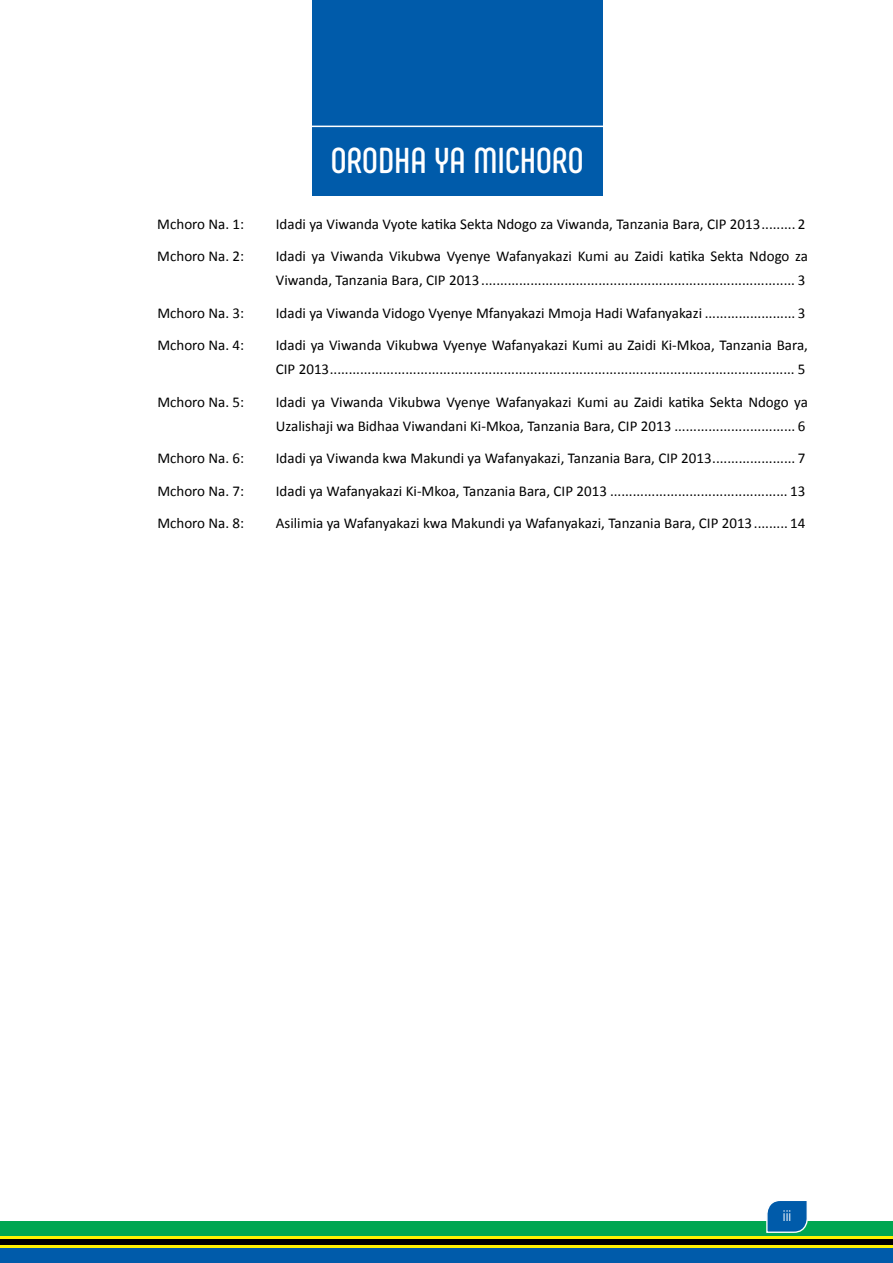
<style>
.page{position:relative;width:893px;height:1263px;background:#fff}
.page>*{position:absolute;margin:0;border:0;box-sizing:border-box;transform-origin:0 0}
.t1{font:700 36px "Phenomena";color:#fff}
.t2{font:15px/24px "Calibri";color:#000}
.t3{font:300 15px "Helvetica Neue";color:#fff}
</style>
<div class="page">
<div style="left:0;top:1221px;width:893px;height:15px;background:#00a651"></div>
<div style="left:0;top:1239px;width:893px;height:6px;background:#000"></div>
<div style="left:0;top:1248px;width:893px;height:15px;background:#005baa"></div>
<hr style="left:0;top:1236px;width:893px;height:3px;background:#fff200">
<hr style="left:0;top:1245px;width:893px;height:3px;background:#fff200">
<svg style="left:766px;top:1201px;width:42px;height:32px"></svg>
<div style="left:312px;top:0;width:290px;height:196px;background:#005baa"></div>
<hr style="left:301px;top:126px;width:314px;height:1px;background:#fff">
<h1 class="t1" style="left:331px;top:138px;width:254px">ORODHA YA MICHORO</h1>
<p class="t2" style="left:157px;top:212px;width:88px">Mchoro Na. 1:</p>
<p class="t2" style="left:276px;top:212px;width:531px">Idadi ya Viwanda Vyote katika Sekta Ndogo za Viwanda, Tanzania Bara, CIP 2013......... 2</p>
<p class="t2" style="left:157px;top:244px;width:88px">Mchoro Na. 2:</p>
<p class="t2" style="left:276px;top:244px;width:534px">Idadi ya Viwanda Vikubwa Vyenye Wafanyakazi Kumi au Zaidi katika Sekta Ndogo za<br>Viwanda, Tanzania Bara, CIP 2013................................................................................... 3</p>
<p class="t2" style="left:157px;top:301px;width:88px">Mchoro Na. 3:</p>
<p class="t2" style="left:276px;top:301px;width:531px">Idadi ya Viwanda Vidogo Vyenye Mfanyakazi Mmoja Hadi Wafanyakazi ........................ 3</p>
<p class="t2" style="left:157px;top:333px;width:88px">Mchoro Na. 4:</p>
<p class="t2" style="left:276px;top:333px;width:534px">Idadi ya Viwanda Vikubwa Vyenye Wafanyakazi Kumi au Zaidi Ki-Mkoa, Tanzania Bara,<br>CIP 2013........................................................................................................................... 5</p>
<p class="t2" style="left:157px;top:390px;width:88px">Mchoro Na. 5:</p>
<p class="t2" style="left:276px;top:390px;width:534px">Idadi ya Viwanda Vikubwa Vyenye Wafanyakazi Kumi au Zaidi katika Sekta Ndogo ya<br>Uzalishaji wa Bidhaa Viwandani Ki-Mkoa, Tanzania Bara, CIP 2013 ................................ 6</p>
<p class="t2" style="left:157px;top:446px;width:88px">Mchoro Na. 6:</p>
<p class="t2" style="left:276px;top:446px;width:531px">Idadi ya Viwanda kwa Makundi ya Wafanyakazi, Tanzania Bara, CIP 2013...................... 7</p>
<p class="t2" style="left:157px;top:479px;width:88px">Mchoro Na. 7:</p>
<p class="t2" style="left:276px;top:479px;width:531px">Idadi ya Wafanyakazi Ki-Mkoa, Tanzania Bara, CIP 2013 ............................................... 13</p>
<p class="t2" style="left:157px;top:511px;width:88px">Mchoro Na. 8:</p>
<p class="t2" style="left:276px;top:511px;width:531px">Asilimia ya Wafanyakazi kwa Makundi ya Wafanyakazi, Tanzania Bara, CIP 2013......... 14</p>
<p class="t3" style="left:783px;top:1204px;width:10px">iii</p>
</div>
